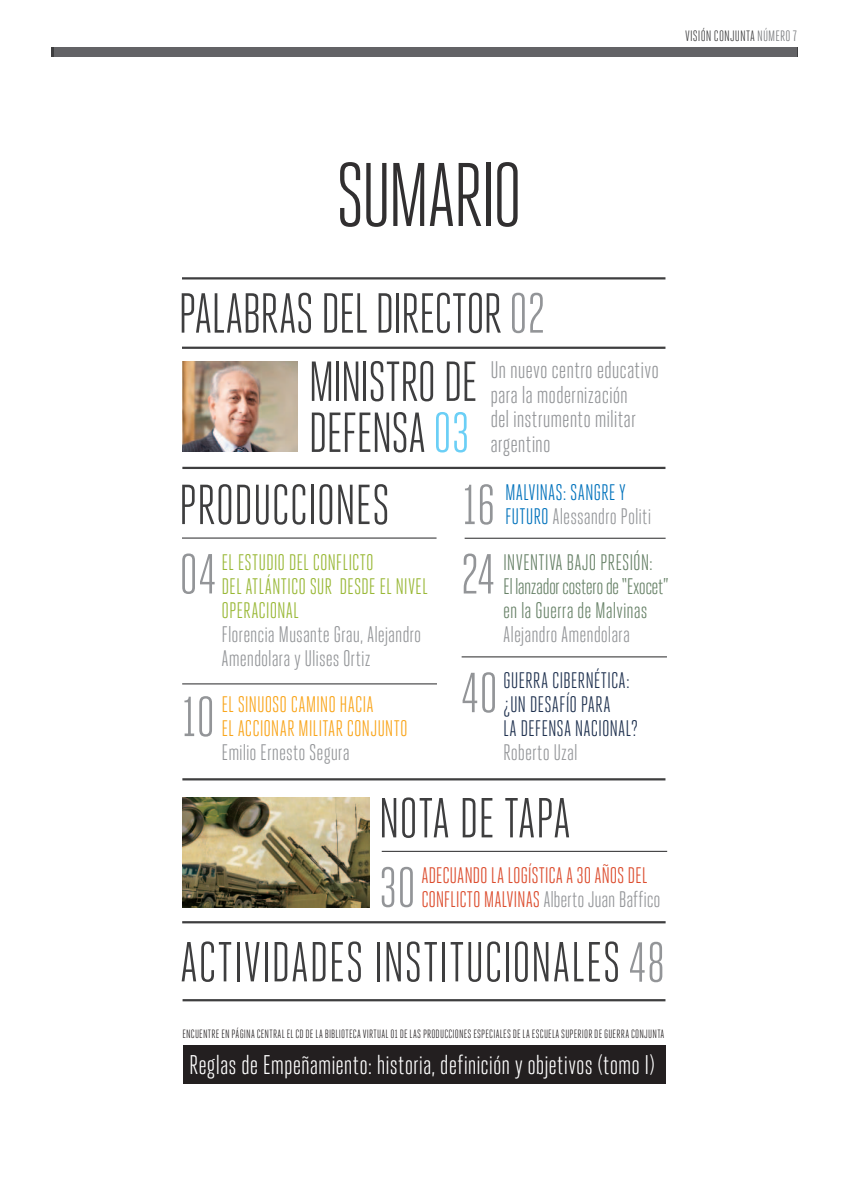
<style>
.page{position:relative;width:851px;height:1191px;background:#fff}
.page>*{position:absolute;margin:0;border:0;box-sizing:border-box;transform-origin:0 0}
.t1{font:90px "Heroic Condensed";letter-spacing:-.04em;color:#312f30}
.t2{font:56.25px/68.2px "Heroic Condensed";letter-spacing:-.01em;color:#3e3e3f}
.t3{font:56.25px/69.3px "Heroic Condensed";letter-spacing:-.005em;color:#939598}
.t4{font:27px "Heroic Condensed";color:#fff}
.t5{font:24px/24.6px "Heroic Condensed";color:#939598}
.t6{font:22.5px/24px "Heroic Condensed";letter-spacing:-.005em;color:#939598}
.t7{font:22.5px/24px "Heroic Condensed";letter-spacing:-.005em;color:#688268}
.t8{font:22.5px/24px "Heroic Condensed";letter-spacing:-.005em;color:#dc4c2d}
.t9{font:22.5px/24px "Heroic Condensed";color:#99b836}
.t10{font:22.5px/24px "Heroic Condensed";color:#1f314f}
.t11{font:22.5px/24px "Heroic Condensed";color:#f9a51b}
.t12{font:22.5px/24px "Heroic Condensed";letter-spacing:.005em;color:#0072bc}
.t13{font:15px "Heroic Condensed";letter-spacing:.005em;color:#3e3e3f}
.t14{font:12px "Heroic Condensed";letter-spacing:.02em;color:#231f20}
.s1{color:#76787b}
.s2{color:#939598}
.s3{color:#6bcff6}
</style>
<div class="page">
<hr style="left:182px;top:921px;width:483px;height:2px;background:#3e3e3f">
<hr style="left:182px;top:999px;width:483px;height:2px;background:#3e3e3f">
<hr style="left:182px;top:467px;width:483px;height:2px;background:#3e3e3f">
<hr style="left:182px;top:778px;width:483px;height:2px;background:#3e3e3f">
<hr style="left:182px;top:277px;width:483px;height:2px;background:#3e3e3f">
<hr style="left:182px;top:347px;width:483px;height:2px;background:#3e3e3f">
<hr style="left:182px;top:683px;width:255px;height:1px;background:#3e3e3f">
<hr style="left:461px;top:656px;width:205px;height:1px;background:#3e3e3f">
<hr style="left:464px;top:537px;width:201px;height:2px;background:#3e3e3f">
<hr style="left:182px;top:537px;width:254px;height:1px;background:#3e3e3f">
<hr style="left:381px;top:851px;width:286px;height:1px;background:#3e3e3f">
<img style="left:183px;top:362px;width:114px;height:90px">
<img style="left:182px;top:798px;width:187px;height:109px">
<div style="left:183px;top:1045px;width:482px;height:39px;background:#231f20"></div>
<div style="left:54px;top:48px;width:742px;height:9px;background:#636366"></div>
<p class="t13" style="left:685px;top:28px;width:113px">VISIÓN CONJUNTA <span class="s1">NÚMERO 7</span></p>
<h1 class="t1" style="left:335px;top:146px;width:188px">SUMARIO</h1>
<h2 class="t2" style="left:308px;top:279px;width:238px;text-indent:-130px">PALABRAS DEL DIRECTOR <span class="s2">02<br></span>MINISTRO DE</h2>
<h2 class="t2" style="left:178px;top:397px;width:293px;line-height:72.2px;text-indent:130px">DEFENSA <span class="s3">03<br></span>PRODUCCIONES</h2>
<h3 class="t5" style="left:490px;top:357px;width:170px">Un nuevo centro educativo para la modernización<br>del instrumento militar argentino</h3>
<h2 class="t3" style="left:461px;top:470px;width:36px">16<br>24</h2>
<h3 class="t12" style="left:505px;top:480px;width:148px">MALVINAS: SANGRE Y<br>FUTURO <span class="s2">Alessandro Politi</span></h3>
<h3 class="t7" style="left:503px;top:550px;width:167px">INVENTIVA BAJO PRESIÓN:<br>El lanzador costero de “Exocet” en la Guerra de Malvinas</h3>
<h3 class="t6" style="left:503px;top:622px;width:128px">Alejandro Amendolara</h3>
<h2 class="t3" style="left:179px;top:539px;width:39px">04</h2>
<h3 class="t9" style="left:221px;top:550px;width:208px">EL ESTUDIO DEL CONFLICTO<br>DEL ATLÁNTICO SUR DESDE EL NIVEL<br>OPERACIONAL</h3>
<h3 class="t6" style="left:221px;top:622px;width:201px">Florencia Musante Grau, Alejandro<br>Amendolara y Ulises Ortiz</h3>
<h3 class="t10" style="left:503px;top:668px;width:136px">GUERRA CIBERNÉTICA: ¿UN DESAFÍO PARA<br>LA DEFENSA NACIONAL?</h3>
<h3 class="t6" style="left:503px;top:740px;width:76px">Roberto Uzal</h3>
<h2 class="t3" style="left:461px;top:658px;width:39px">40</h2>
<h2 class="t3" style="left:182px;top:682px;width:34px">10</h2>
<h3 class="t11" style="left:221px;top:692px;width:187px">EL SINUOSO CAMINO HACIA<br>EL ACCIONAR MILITAR CONJUNTO</h3>
<h3 class="t6" style="left:221px;top:740px;width:130px">Emilio Ernesto Segura</h3>
<h2 class="t2" style="left:378px;top:784px;width:194px">NOTA DE TAPA</h2>
<h2 class="t3" style="left:379px;top:853px;width:38px">30</h2>
<h3 class="t8" style="left:421px;top:863px;width:241px">ADECUANDO LA LOGÍSTICA A 30 AÑOS DEL<br>CONFLICTO MALVINAS<span class="s2">Alberto Juan Baffico</span></h3>
<h2 class="t2" style="left:180px;top:928px;width:487px">ACTIVIDADES INSTITUCIONALES<span class="s2">48</span></h2>
<p class="t14" style="left:182px;top:1027px;width:483px">ENCUENTRE EN PÁGINA CENTRAL EL CD DE LA BIBLIOTECA VIRTUAL 01 DE LAS PRODUCCIONES ESPECIALES DE LA ESCUELA SUPERIOR DE GUERRA CONJUNTA</p>
<h3 class="t4" style="left:189px;top:1049px;width:467px">Reglas de Empeñamiento: historia, definición y objetivos (tomo I)</h3>
</div>
